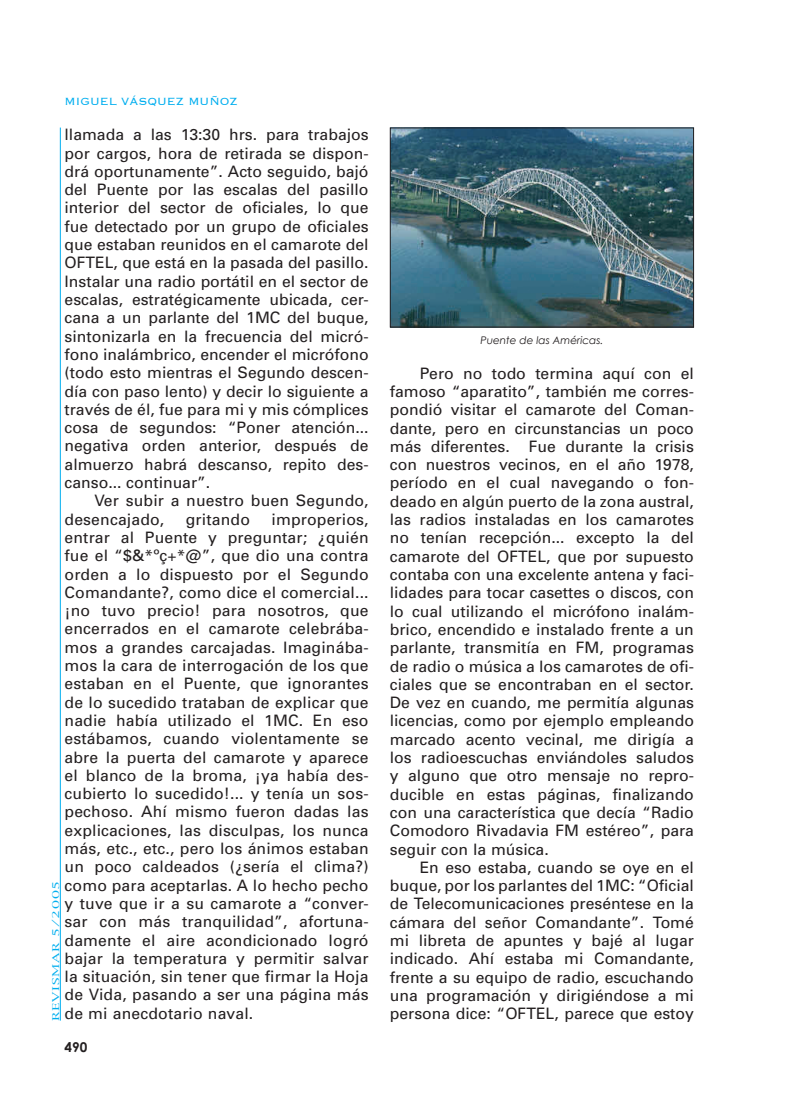
<style>
.page{position:relative;width:806px;height:1119px;background:#fff}
.page>*{position:absolute;margin:0;border:0;box-sizing:border-box;transform-origin:0 0}
.t1{font:15.75px/18.3px "Univers";color:#231f20;text-align:justify}
.t2{font:300 13.5px "Copperplate";color:#00aeef}
.t3{font:700 13.5px "Century Gothic";color:#231f20}
.t4{font:italic 10.5px "Century Gothic";color:#231f20}
.t5{font:9px "New York";letter-spacing:.05em;color:#00aeef;scale:1.5 1}
</style>
<div class="page">
<hr style="left:60px;top:128px;width:1px;height:892px;background:#00aeef">
<img style="left:392px;top:130px;width:300px;height:195px">
<div style="left:390px;top:128px;width:304px;height:199px;border:1px solid #231f20"></div>
<p class="t2" style="left:65px;top:93px;width:175px">MIGUEL VÁSQUEZ MUÑOZ</p>
<p class="t1" style="left:65px;top:126px;width:306px">llamada a las 13:30 hrs. para trabajos por cargos, hora de retirada se dispon&shy;drá oportunamente”. Acto seguido, bajó del Puente por las escalas del pasillo interior del sector de oficiales, lo que fue detectado por un grupo de oficiales que estaban reunidos en el camarote del OFTEL, que está en la pasada del pasillo.<br>Instalar una radio portátil en el sector de escalas, estratégicamente ubicada, cer&shy;cana a un parlante del 1MC del buque, sintonizarla en la frecuencia del micró&shy;fono inalámbrico, encender el micrófono (todo esto mientras el Segundo descen&shy;día con paso lento) y decir lo siguiente a través de él, fue para mi y mis cómplices cosa de segundos: “Poner atención... negativa orden anterior, después de almuerzo habrá descanso, repito des&shy;canso... continuar”.</p>
<p class="t1" style="left:65px;top:492px;width:306px;text-indent:30px">Ver subir a nuestro buen Segundo, desencajado,</p>
<p class="t1" style="left:65px;top:510px;width:306px;text-indent:207px">improperios, entrar al Puente y preguntar; ¿quién fue el “$&amp;*ºç+*@”, que dio una contra orden a lo dispuesto por el Segundo Comandante?, como dice el comercial... ¡no tuvo precio! para nosotros, que encerrados en el camarote celebrába&shy;mos a grandes carcajadas. Imaginába&shy;mos la cara de interrogación de los que estaban en el Puente, que ignorantes de lo sucedido trataban de explicar que nadie había utilizado el 1MC. En eso estábamos, cuando violentamente se abre la puerta del camarote y aparece el blanco de la broma, ¡ya había des&shy;cubierto lo sucedido!... y tenía un sos&shy;pechoso. Ahí mismo fueron dadas las explicaciones, las disculpas, los nunca más, etc., etc., pero los ánimos estaban un poco caldeados (¿sería el clima?) como para aceptarlas. A lo hecho pecho y tuve que ir a su camarote a “conver&shy;sar con más tranquilidad”, afortuna&shy;damente el aire acondicionado logró bajar la temperatura y permitir salvar la situación, sin tener que firmar la Hoja de Vida, pasando a ser una página más de mi anecdotario naval.</p>
<p class="t1" style="left:186px;top:510px;width:66px">gritando</p>
<p class="t5" style="left:50px;top:1021px;width:95px;rotate:-90deg">REVISMAR 5/2005</p>
<p class="t3" style="left:65px;top:1038px;width:24px">490</p>
<p class="t4" style="left:480px;top:334px;width:124px">Puente de las Américas.</p>
<p class="t1" style="left:390px;top:364px;width:306px;text-indent:30px">Pero no todo termina aquí con el famoso “aparatito”, también me corres&shy;pondió visitar el camarote del Coman&shy;dante, pero en circunstancias un poco más diferentes. Fue durante la crisis con nuestros vecinos, en el año 1978, período en el cual navegando o fon&shy;deado en algún puerto de la zona austral, las radios instaladas en los camarotes no tenían recepción... excepto la del camarote del OFTEL, que por supuesto contaba con una excelente antena y faci&shy;lidades para tocar casettes o discos, con lo cual utilizando el micrófono inalám&shy;brico, encendido e instalado frente a un parlante, transmitía en FM, programas de radio o música a los camarotes de ofi&shy;ciales que se encontraban en el sector.<br>De vez en cuando, me permitía algunas licencias, como por ejemplo empleando marcado acento vecinal, me dirigía a los radioescuchas enviándoles saludos y alguno que otro mensaje no repro&shy;ducible en estas páginas, finalizando con una característica que decía “Radio Comodoro Rivadavia FM estéreo”, para seguir con la música.</p>
<p class="t1" style="left:390px;top:858px;width:306px;text-indent:30px">En eso estaba, cuando se oye en el buque, por los parlantes del 1MC: “Oficial de Telecomunicaciones preséntese en la cámara del señor Comandante”. Tomé mi libreta de apuntes y bajé al lugar indicado. Ahí estaba mi Comandante, frente a su equipo de radio, escuchando una programación y dirigiéndose a mi persona dice: “OFTEL, parece que estoy</p>
</div>
